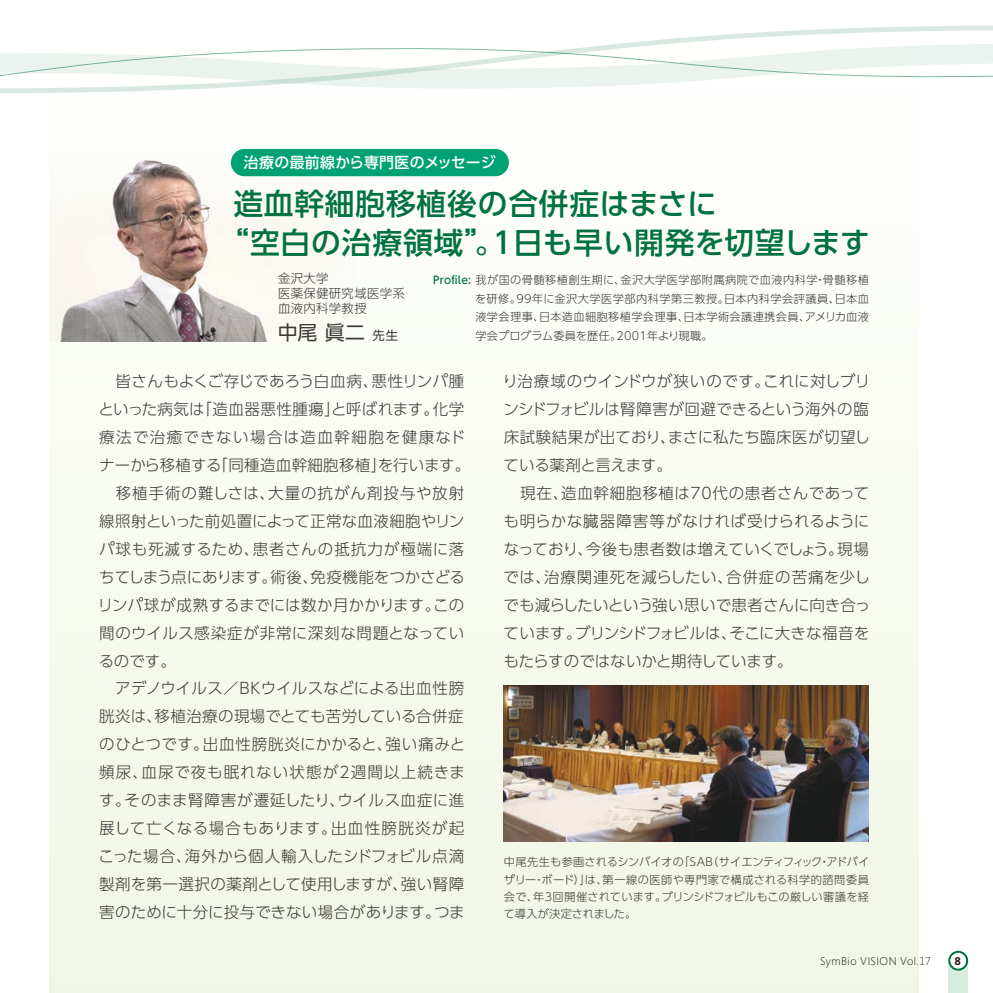
<style>
.page{position:relative;width:993px;height:993px;background:#fff}
.page>*{position:absolute;margin:0;border:0;box-sizing:border-box;transform-origin:0 0}
.t1{font:500 29.75px/38.5px "UD Shin Go Pro";letter-spacing:.025em;color:#007141}
.t2{font:19.78px "UD Shin Go Pro";color:#3f3b3a}
.t3{font:300 15.58px/27.8px "UD Shin Go Pro";letter-spacing:.02em;color:#3f3b3a}
.t4{font:500 14.88px "UD Shin Go Pro";letter-spacing:.02em;color:#fff}
.t5{font:300 12.42px/14.9px "UD Shin Go Pro";letter-spacing:.025em;color:#3f3b3a}
.t6{font:300 11.2px/18.6px "UD Shin Go Pro";letter-spacing:.025em;color:#3f3b3a;text-align:justify}
.t7{font:300 11.2px "Segoe";letter-spacing:.045em;color:#231916}
.t8{font:700 11.2px "Segoe";color:#231916}
.s1{font-size:12.42px}
.s2{font-weight:500;font-size:10.5px;color:#007141}
</style>
<div class="page">
<div style="left:50px;top:0;width:868px;height:992px;background:#f7fbf1"></div>
<img style="left:50px;top:149px;width:307px;height:192px">
<div style="left:231px;top:149px;width:277px;height:27px;background:#00a273;border-radius:14px"></div>
<img style="left:503px;top:685px;width:365px;height:156px">
<div style="left:0;top:93px;width:918px;height:10px;background:#fefefd"></div>
<svg style="left:0;top:25px;width:992px;height:68px"></svg>
<div style="left:947px;top:960px;width:20px;height:32px;background:#d5ebde"></div>
<svg style="left:948px;top:951px;width:18px;height:18px"></svg>
<div style="left:947px;top:950px;width:20px;height:20px;border:2px solid #007141;border-radius:50%"></div>
<p class="t4" style="left:244px;top:150px;width:253px">治療の最前線から専門医のメッセージ</p>
<h1 class="t1" style="left:219px;top:184px;width:651px;text-indent:14px">造血幹細胞移植後の合併症はまさに<br>“空白の治療領域”。1日も早い開発を切望します</h1>
<p class="t5" style="left:278px;top:270px;width:128px">金沢大学<br>医薬保健研究域医学系血液内科学教授</p>
<p class="t2" style="left:278px;top:316px;width:122px">中尾 眞二 <span class="s1">先生</span></p>
<p class="t6" style="left:475px;top:270px;width:395px;text-indent:-42px"><span class="s2">Profile:</span> 我が国の骨髄移植創生期に、金沢大学医学部附属病院で血液内科学・骨髄移植を研修。99年に金沢大学医学部内科学第三教授。日本内科学会評議員、日本血液学会理事、日本造血細胞移植学会理事、日本学術会議連携会員、アメリカ血液学会プログラム委員を歴任。2001年より現職。</p>
<p class="t3" style="left:98px;top:367px;width:373px">　皆さんもよくご存じであろう白血病、悪性リンパ腫といった病気は「造血器悪性腫瘍」と呼ばれます。化学療法で治癒できない場合は造血幹細胞を健康なドナーから移植する「同種造血幹細胞移植」を行います。　移植手術の難しさは、大量の抗がん剤投与や放射線照射といった前処置によって正常な血液細胞やリンパ球も死滅するため、患者さんの抵抗力が極端に落ちてしまう点にあります。術後、免疫機能をつかさどるリンパ球が成熟するまでには数か月かかります。この間のウイルス感染症が非常に深刻な問題となっているのです。<br>　アデノウイルス／BKウイルスなどによる出血性膀胱炎は、移植治療の現場でとても苦労している合併症のひとつです。出血性膀胱炎にかかると、強い痛みと頻尿、血尿で夜も眠れない状態が2週間以上続きます。そのまま腎障害が遷延したり、ウイルス血症に進展して亡くなる場合もあります。出血性膀胱炎が起こった場合、海外から個人輸入したシドフォビル点滴製剤を第一選択の薬剤として使用しますが、強い腎障害のために十分に投与できない場合があります。つま</p>
<p class="t3" style="left:502px;top:367px;width:369px">り治療域のウインドウが狭いのです。これに対しブリンシドフォビルは腎障害が回避できるという海外の臨床試験結果が出ており、まさに私たち臨床医が切望している薬剤と言えます。<br>　現在、造血幹細胞移植は70代の患者さんであっても明らかな臓器障害等がなければ受けられるようになっており、今後も患者数は増えていくでしょう。現場では、治療関連死を減らしたい、合併症の苦痛を少しでも減らしたいという強い思いで患者さんに向き合っています。ブリンシドフォビルは、そこに大きな福音をもたらすのではないかと期待しています。</p>
<p class="t6" style="left:503px;top:852px;width:367px;line-height:17.3px">中尾先生も参画されるシンバイオの「SAB（サイエンティフィック・アドバイザリー・ボード）」は、第一線の医師や専門家で構成される科学的諮問委員会で、年3回開催されています。ブリンシドフォビルもこの厳しい審議を経て導入が決定されました。</p>
<p class="t7" style="left:819px;top:955px;width:112px">SymBio VISION Vol.17</p>
<p class="t8" style="left:954px;top:955px;width:8px">8</p>
</div>
